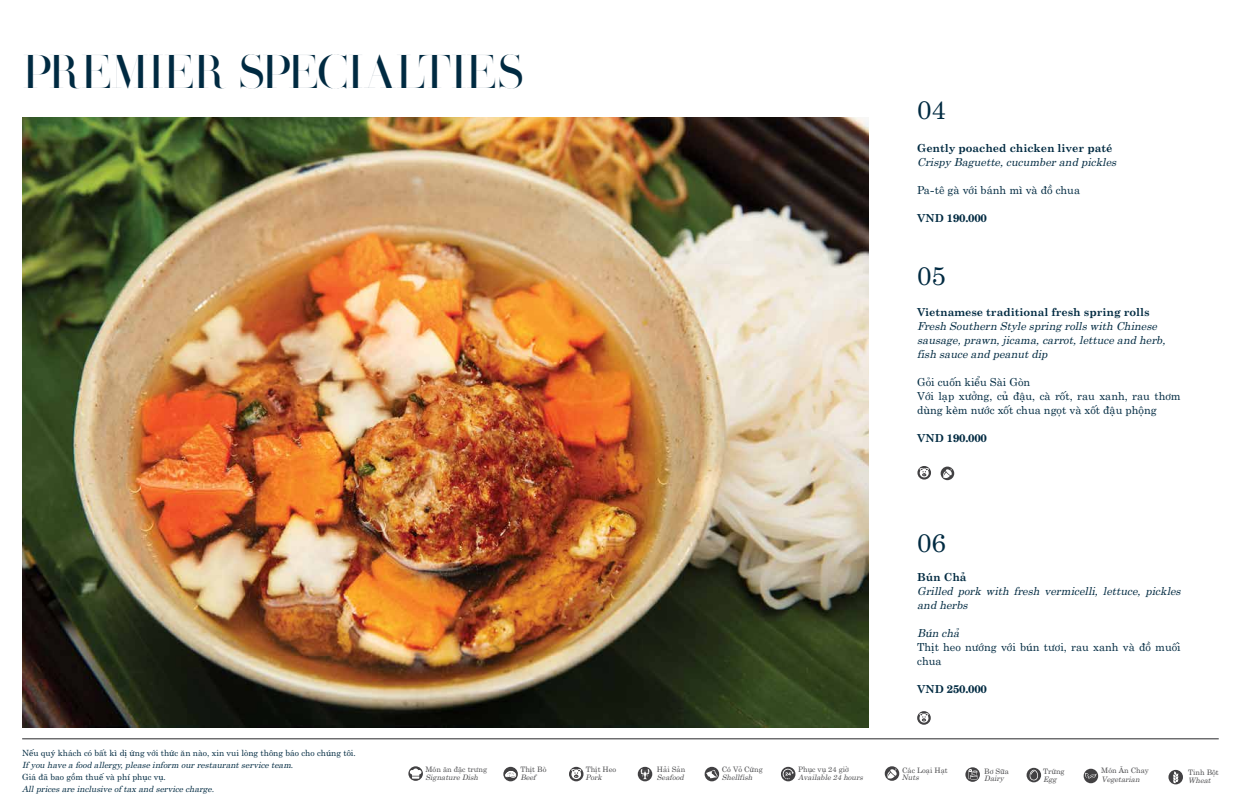
<style>
.page{position:relative;width:1248px;height:808px;background:#fff}
.page>*{position:absolute;margin:0;border:0;box-sizing:border-box;transform-origin:0 0}
.t1{font:47.2px "Henri Didot";letter-spacing:-.015em;color:#002a41}
.t2{font:25.9px "UTM Centur";color:#002a41}
.t3{font:italic 11px/14px "UTM Centur";color:#002a41}
.t4{font:11px/14px "UTM Centur";color:#002a41}
.t5{font:700 11px "UTM Centur";color:#002a41}
.t6{font:8.5px/12px "UTM Centur";color:#002a41}
.t7{font:italic 8.5px "UTM Centur";color:#002a41}
.t8{font:7.5px "UTM Centur";color:#4c4c4e}
.t9{font:italic 7.5px "UTM Centur";color:#4c4c4e}
.s1{font-style:italic}
</style>
<div class="page">
<img style="left:22px;top:118px;width:846px;height:609px">
<hr style="left:22px;top:738px;width:1196px;height:1px;background:#4c4c4e">
<svg style="left:917px;top:711px;width:13px;height:14px"></svg>
<svg style="left:917px;top:466px;width:13px;height:13px"></svg>
<svg style="left:940px;top:467px;width:14px;height:13px"></svg>
<svg style="left:1026px;top:768px;width:14px;height:14px"></svg>
<svg style="left:1029px;top:768px;width:9px;height:14px"></svg>
<svg style="left:965px;top:767px;width:14px;height:15px"></svg>
<svg style="left:967px;top:769px;width:10px;height:11px"></svg>
<svg style="left:884px;top:766px;width:15px;height:15px"></svg>
<svg style="left:1168px;top:770px;width:14px;height:14px"></svg>
<svg style="left:1172px;top:771px;width:6px;height:12px"></svg>
<div style="left:1083px;top:769px;width:15px;height:14px;background:#424143;border-radius:50%"></div>
<svg style="left:1085px;top:773px;width:11px;height:6px"></svg>
<svg style="left:569px;top:767px;width:14px;height:14px"></svg>
<svg style="left:637px;top:767px;width:15px;height:14px"></svg>
<svg style="left:640px;top:769px;width:9px;height:10px"></svg>
<svg style="left:408px;top:766px;width:15px;height:15px"></svg>
<svg style="left:704px;top:767px;width:15px;height:14px"></svg>
<svg style="left:706px;top:770px;width:11px;height:8px"></svg>
<div style="left:503px;top:767px;width:15px;height:14px;background:#424143;border-radius:50%"></div>
<svg style="left:505px;top:771px;width:11px;height:7px"></svg>
<svg style="left:780px;top:767px;width:15px;height:14px"></svg>
<svg style="left:782px;top:768px;width:11px;height:11px"></svg>
<h1 class="t1" style="left:22px;top:40px;width:503px">PREMIER SPECIALTIES</h1>
<p class="t6" style="left:22px;top:745px;width:335px">Nếu quý khách có bất kì dị ứng với thức ăn nào, xin vui lòng thông báo cho chúng tôi.<br><span class="s1">If you have a food allergy, please inform our restaurant service team</span>.<br>Giá đã bao gồm thuế và phí phục vụ.</p>
<p class="t7" style="left:22px;top:781px;width:193px">All prices are inclusive of tax and service charge.</p>
<p class="t8" style="left:425px;top:763px;width:63px">Món ăn đặc trưng</p>
<p class="t8" style="left:520px;top:763px;width:28px">Thịt Bò</p>
<p class="t8" style="left:585px;top:763px;width:32px">Thịt Heo</p>
<p class="t8" style="left:657px;top:763px;width:30px">Hải Sản</p>
<p class="t8" style="left:721px;top:763px;width:42px">Có Vỏ Cứng</p>
<p class="t9" style="left:425px;top:771px;width:54px">Signature Dish</p>
<p class="t9" style="left:520px;top:771px;width:17px">Beef</p>
<p class="t9" style="left:585px;top:771px;width:18px">Pork</p>
<p class="t9" style="left:657px;top:771px;width:28px">Seafood</p>
<p class="t9" style="left:721px;top:771px;width:32px">Shellfish</p>
<p class="t8" style="left:798px;top:763px;width:52px">Phục vụ 24 giờ</p>
<p class="t9" style="left:798px;top:771px;width:66px">Available 24 hours</p>
<h2 class="t2" style="left:917px;top:89px;width:30px">04</h2>
<p class="t5" style="left:917px;top:138px;width:197px">Gently poached chicken liver paté</p>
<p class="t3" style="left:917px;top:154px;width:201px">Crispy Baguette, cucumber and pickles</p>
<p class="t4" style="left:917px;top:182px;width:164px">Pa-tê gà với bánh mì và đồ chua</p>
<p class="t5" style="left:917px;top:208px;width:71px">VND 190.000</p>
<h2 class="t2" style="left:917px;top:254px;width:30px">05</h2>
<p class="t5" style="left:917px;top:302px;width:234px">Vietnamese traditional fresh spring rolls</p>
<p class="t3" style="left:917px;top:318px;width:250px">Fresh Southern Style spring rolls with Chinese sausage, prawn, jicama, carrot, lettuce and herb, fish sauce and peanut dip</p>
<p class="t4" style="left:917px;top:374px;width:265px">Gỏi cuốn kiểu Sài Gòn<br>Với lạp xưởng, củ đậu, cà rốt, rau xanh, rau thơm dùng kèm nước xốt chua ngọt và xốt đậu phộng</p>
<p class="t5" style="left:917px;top:428px;width:71px">VND 190.000</p>
<h2 class="t2" style="left:917px;top:521px;width:30px">06</h2>
<p class="t5" style="left:917px;top:568px;width:51px">Bún Chả</p>
<p class="t3" style="left:917px;top:583px;width:265px">Grilled pork with fresh vermicelli, lettuce, pickles and herbs</p>
<p class="t3" style="left:917px;top:625px;width:44px">Bún chả</p>
<p class="t4" style="left:917px;top:639px;width:265px">Thịt heo nướng với bún tươi, rau xanh và đồ muối chua</p>
<p class="t5" style="left:917px;top:680px;width:71px">VND 250.000</p>
<p class="t8" style="left:1101px;top:764px;width:49px">Món Ăn Chay</p>
<p class="t8" style="left:902px;top:764px;width:47px">Các Loại Hạt</p>
<p class="t8" style="left:984px;top:765px;width:26px">Bơ Sữa</p>
<p class="t8" style="left:1043px;top:765px;width:23px">Trứng</p>
<p class="t8" style="left:1187px;top:766px;width:32px">Tinh Bột</p>
<p class="t9" style="left:1101px;top:773px;width:40px">Vegetarian</p>
<p class="t9" style="left:901px;top:771px;width:19px">Nuts</p>
<p class="t9" style="left:984px;top:772px;width:21px">Dairy</p>
<p class="t9" style="left:1043px;top:773px;width:15px">Egg</p>
<p class="t9" style="left:1187px;top:774px;width:24px">Wheat</p>
</div>
